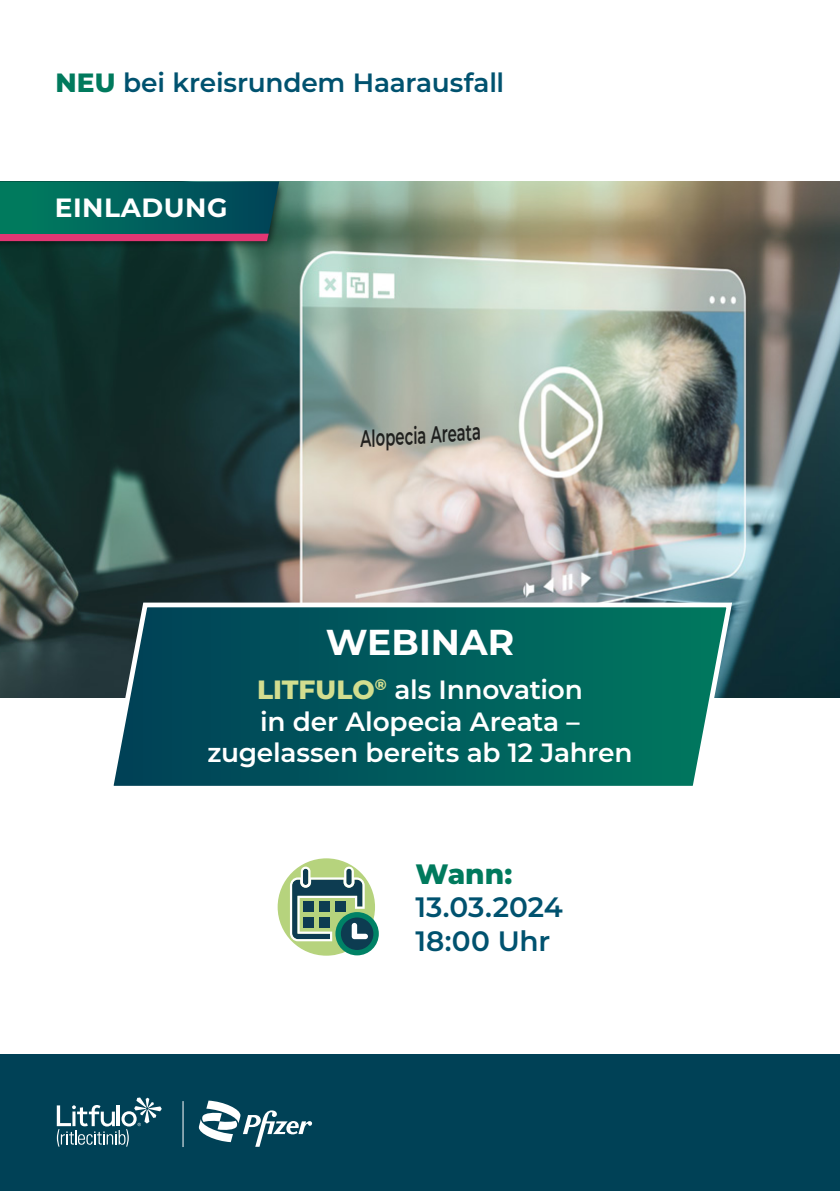
<style>
.page{position:relative;width:840px;height:1191px;background:#fff}
.page>*{position:absolute;margin:0;border:0;box-sizing:border-box;transform-origin:0 0}
.Ü_3{font:700 36px "Montserrat";color:#fff}
.t1{font:600 28px/33.6px "Montserrat";letter-spacing:-.005em;color:#00526f}
.t2{font:600 26.4px/31.6px "Montserrat";letter-spacing:-.01em;color:#fff;text-align:center}
.t3{font:600 26.4px "Montserrat";letter-spacing:-.01em;color:#00526f}
.t4{font:700 26.4px "Montserrat";letter-spacing:.02em;color:#fff}
.t5{font:600 23.4px "Montserrat";color:#000;scale:.63 1}
.s1{font-weight:800;color:#007a5d}
.s2{font-weight:800;color:#d2dd8f}
</style>
<div class="page">
<img style="left:0;top:181px;width:839px;height:516px">
<div style="left:0;top:181px;width:286px;height:69px;background:#000;opacity:.6"></div>
<svg style="left:0;top:181px;width:279px;height:65px;background:#1a585a"></svg>
<svg style="left:277px;top:858px;width:101px;height:97px"></svg>
<div style="left:0;top:1054px;width:839px;height:137px;background:#004156"></div>
<svg style="left:105px;top:599px;width:629px;height:187px;background:#146766"></svg>
<svg style="left:199px;top:1100px;width:113px;height:46px"></svg>
<svg style="left:57px;top:1097px;width:105px;height:49px"></svg>
<hr style="left:182px;top:1101px;width:1px;height:46px;background:#fff">
<p class="t3" style="left:55px;top:64px;width:450px"><span class="s1">NEU</span> bei kreisrundem Haarausfall</p>
<p class="t4" style="left:55px;top:188px;width:174px">EINLADUNG</p>
<p class="t5" style="left:358px;top:423px;width:193px;rotate:-4deg">Alopecia Areata</p>
<p class="Ü_3" style="left:325px;top:616px;width:190px">WEBINAR</p>
<p class="t2" style="left:207px;top:672px;width:426px"><span class="s2">LITFULO</span><sup>®</sup> als Innovation<br>in der Alopecia Areata – zugelassen bereits ab 12 Jahren</p>
<p class="t1" style="left:415px;top:855px;width:149px"><span class="s1">Wann:<br></span>13.03.2024<br>18:00 Uhr</p>
</div>
